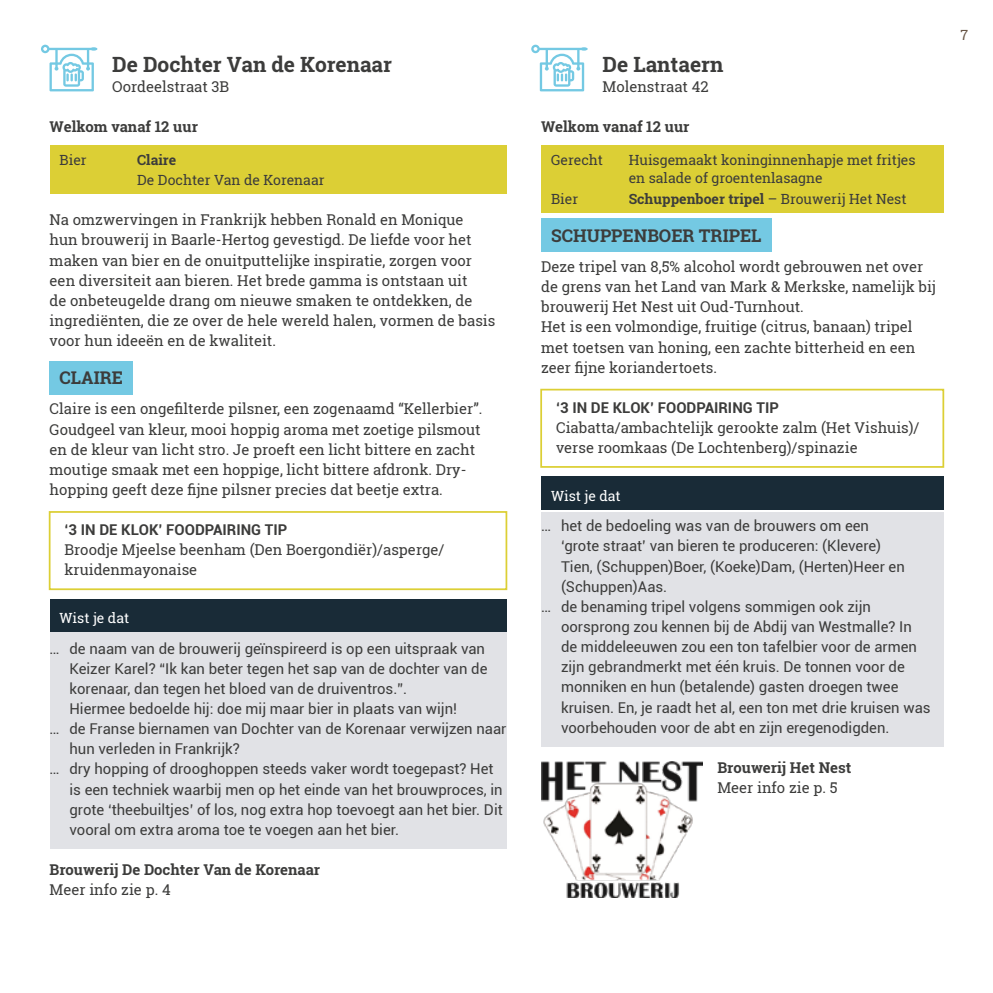
<style>
.page{position:relative;width:993px;height:993px;background:#fff}
.page>*{position:absolute;margin:0;border:0;box-sizing:border-box;transform-origin:0 0}
.t1{font:700 21px "Roboto Slab";color:#3c3c3b}
.t2{font:700 17.5px "Roboto Slab";color:#3c3c3b}
.t3{font:14.88px/20.1px "Roboto Slab";color:#3c3c3b}
.t4{font:14.88px "Roboto";color:#3c3c3b}
.t5{font:700 14.88px "Roboto Slab";color:#3c3c3b}
.t6{font:700 14.88px "Roboto";color:#3c3c3b}
.t7{font:14px/18.4px "Roboto Slab";color:#3c3c3b}
.t8{font:700 14px "Roboto Slab";color:#3c3c3b}
.t9{font:14px "Roboto Slab";color:#fff}
.t10{font:14px "Roboto Slab";color:#685546}
.s1{font-weight:400}
</style>
<div class="page">
<div style="left:50px;top:145px;width:456px;height:49px;background:#dccf35"></div>
<div style="left:50px;top:361px;width:83px;height:33px;background:#74c9e3"></div>
<div style="left:49px;top:511px;width:458px;height:79px;border:2px solid #dccf35"></div>
<div style="left:50px;top:598px;width:456px;height:34px;background:#192b37"></div>
<div style="left:50px;top:632px;width:456px;height:100px;background:#e1e2e6"></div>
<div style="left:50px;top:715px;width:456px;height:42px;background:#e1e2e6"></div>
<div style="left:50px;top:755px;width:456px;height:93px;background:#e1e2e6"></div>
<div style="left:541px;top:145px;width:402px;height:47px;background:#dccf35"></div>
<div style="left:541px;top:183px;width:402px;height:29px;background:#dccf35"></div>
<div style="left:541px;top:218px;width:230px;height:33px;background:#74c9e3"></div>
<div style="left:540px;top:388px;width:403px;height:79px;border:2px solid #dccf35"></div>
<div style="left:541px;top:476px;width:402px;height:33px;background:#192b37"></div>
<div style="left:541px;top:512px;width:402px;height:98px;background:#e1e2e6"></div>
<div style="left:541px;top:593px;width:402px;height:153px;background:#e1e2e6"></div>
<svg style="left:41px;top:45px;width:56px;height:46px"></svg>
<svg style="left:531px;top:45px;width:56px;height:46px"></svg>
<img style="left:541px;top:761px;width:161px;height:136px">
<h1 class="t1" style="left:112px;top:50px;width:281px">De Dochter Van de Korenaar</h1>
<p class="t3" style="left:112px;top:76px;width:119px">Oordeelstraat 3B</p>
<p class="t5" style="left:50px;top:116px;width:150px">Welkom vanaf 12 uur</p>
<p class="t7" style="left:60px;top:151px;width:29px">Bier</p>
<p class="t8" style="left:137px;top:150px;width:40px">Claire</p>
<p class="t7" style="left:137px;top:171px;width:189px">De Dochter Van de Korenaar</p>
<p class="t3" style="left:50px;top:209px;width:447px">Na omzwervingen in Frankrijk hebben Ronald en Monique hun brouwerij in Baarle-Hertog gevestigd. De liefde voor het maken van bier en de onuitputtelijke inspiratie, zorgen voor een diversiteit aan bieren. Het brede gamma is ontstaan uit<br>de onbeteugelde drang om nieuwe smaken te ontdekken, de ingrediënten, die ze over de hele wereld halen, vormen de basis voor hun ideeën en de kwaliteit.</p>
<p class="t2" style="left:60px;top:366px;width:65px">CLAIRE</p>
<p class="t3" style="left:50px;top:398px;width:434px">Claire is een ongefilterde pilsner, een zogenaamd “Kellerbier”.<br>Goudgeel van kleur, mooi hoppig aroma met zoetige pilsmout en de kleur van licht stro. Je proeft een licht bittere en zacht moutige smaak met een hoppige, licht bittere afdronk. Dry&shy;hopping geeft deze fijne pilsner precies dat beetje extra.</p>
<p class="t6" style="left:64px;top:519px;width:224px">‘3 IN DE KLOK’ FOODPAIRING TIP</p>
<p class="t3" style="left:64px;top:539px;width:381px">Broodje Mjeelse beenham (Den Boergondiër)/asperge/ kruidenmayonaise</p>
<p class="t9" style="left:60px;top:608px;width:71px">Wist je dat</p>
<p class="t4" style="left:50px;top:637px;width:437px">… de naam van de brouwerij geïnspireerd is op een uitspraak van</p>
<p class="t4" style="left:69px;top:657px;width:419px">Keizer Karel? “Ik kan beter tegen het sap van de dochter van de</p>
<p class="t4" style="left:69px;top:678px;width:339px">korenaar, dan tegen het bloed van de druiventros.”.</p>
<p class="t4" style="left:69px;top:698px;width:389px">Hiermee bedoelde hij: doe mij maar bier in plaats van wijn!</p>
<p class="t4" style="left:50px;top:718px;width:458px">… de Franse biernamen van Dochter van de Korenaar verwijzen naar</p>
<p class="t4" style="left:69px;top:738px;width:172px">hun verleden in Frankrijk?</p>
<p class="t4" style="left:50px;top:758px;width:445px">… dry hopping of drooghoppen steeds vaker wordt toegepast? Het</p>
<p class="t4" style="left:69px;top:778px;width:434px">is een techniek waarbij men op het einde van het brouwproces, in</p>
<p class="t4" style="left:69px;top:798px;width:434px">grote ‘theebuiltjes’ of los, nog extra hop toevoegt aan het bier. Dit</p>
<p class="t4" style="left:69px;top:818px;width:331px">vooral om extra aroma toe te voegen aan het bier.</p>
<p class="t5" style="left:50px;top:858px;width:272px">Brouwerij De Dochter Van de Korenaar</p>
<p class="t3" style="left:50px;top:879px;width:122px">Meer info zie p. 4</p>
<h1 class="t1" style="left:602px;top:50px;width:122px">De Lantaern</h1>
<p class="t3" style="left:602px;top:76px;width:107px">Molenstraat 42</p>
<p class="t5" style="left:541px;top:116px;width:150px">Welkom vanaf 12 uur</p>
<p class="t7" style="left:551px;top:151px;width:53px">Gerecht</p>
<p class="t7" style="left:628px;top:151px;width:288px">Huisgemaakt koninginnenhapje met fritjes en salade of groentenlasagne</p>
<p class="t7" style="left:551px;top:189px;width:29px">Bier</p>
<p class="t8" style="left:628px;top:189px;width:279px">Schuppenboer tripel <span class="s1">– Brouwerij Het Nest</span></p>
<p class="t2" style="left:551px;top:223px;width:212px">SCHUPPENBOER TRIPEL</p>
<p class="t3" style="left:541px;top:256px;width:396px">Deze tripel van 8,5% alcohol wordt gebrouwen net over de grens van het Land van Mark &amp; Merkske, namelijk bij brouwerij Het Nest uit Oud-Turnhout.<br>Het is een volmondige, fruitige (citrus, banaan) tripel met toetsen van honing, een zachte bitterheid en een zeer fijne koriandertoets.</p>
<p class="t6" style="left:556px;top:397px;width:224px">‘3 IN DE KLOK’ FOODPAIRING TIP</p>
<p class="t3" style="left:556px;top:417px;width:365px">Ciabatta/ambachtelijk gerookte zalm (Het Vishuis)/ verse roomkaas (De Lochtenberg)/spinazie</p>
<p class="t9" style="left:551px;top:486px;width:71px">Wist je dat</p>
<p class="t4" style="left:541px;top:515px;width:329px">… het de bedoeling was van de brouwers om een</p>
<p class="t4" style="left:561px;top:535px;width:321px">‘grote straat’ van bieren te produceren: (Klevere)</p>
<p class="t4" style="left:561px;top:555px;width:345px">Tien, (Schuppen)Boer, (Koeke)Dam, (Herten)Heer en</p>
<p class="t4" style="left:561px;top:575px;width:108px">(Schuppen)Aas.</p>
<p class="t4" style="left:541px;top:596px;width:331px">… de benaming tripel volgens sommigen ook zijn</p>
<p class="t4" style="left:561px;top:616px;width:352px">oorsprong zou kennen bij de Abdij van Westmalle? In</p>
<p class="t4" style="left:561px;top:636px;width:357px">de middeleeuwen zou een ton tafelbier voor de armen</p>
<p class="t4" style="left:561px;top:656px;width:345px">zijn gebrandmerkt met één kruis. De tonnen voor de</p>
<p class="t4" style="left:561px;top:676px;width:339px">monniken en hun (betalende) gasten droegen twee</p>
<p class="t4" style="left:561px;top:696px;width:371px">kruisen. En, je raadt het al, een ton met drie kruisen was</p>
<p class="t4" style="left:561px;top:716px;width:330px">voorbehouden voor de abt en zijn eregenodigden.</p>
<p class="t5" style="left:717px;top:756px;width:135px">Brouwerij Het Nest</p>
<p class="t3" style="left:717px;top:776px;width:122px">Meer info zie p. 5</p>
<p class="t10" style="left:960px;top:25px;width:9px">7</p>
</div>
